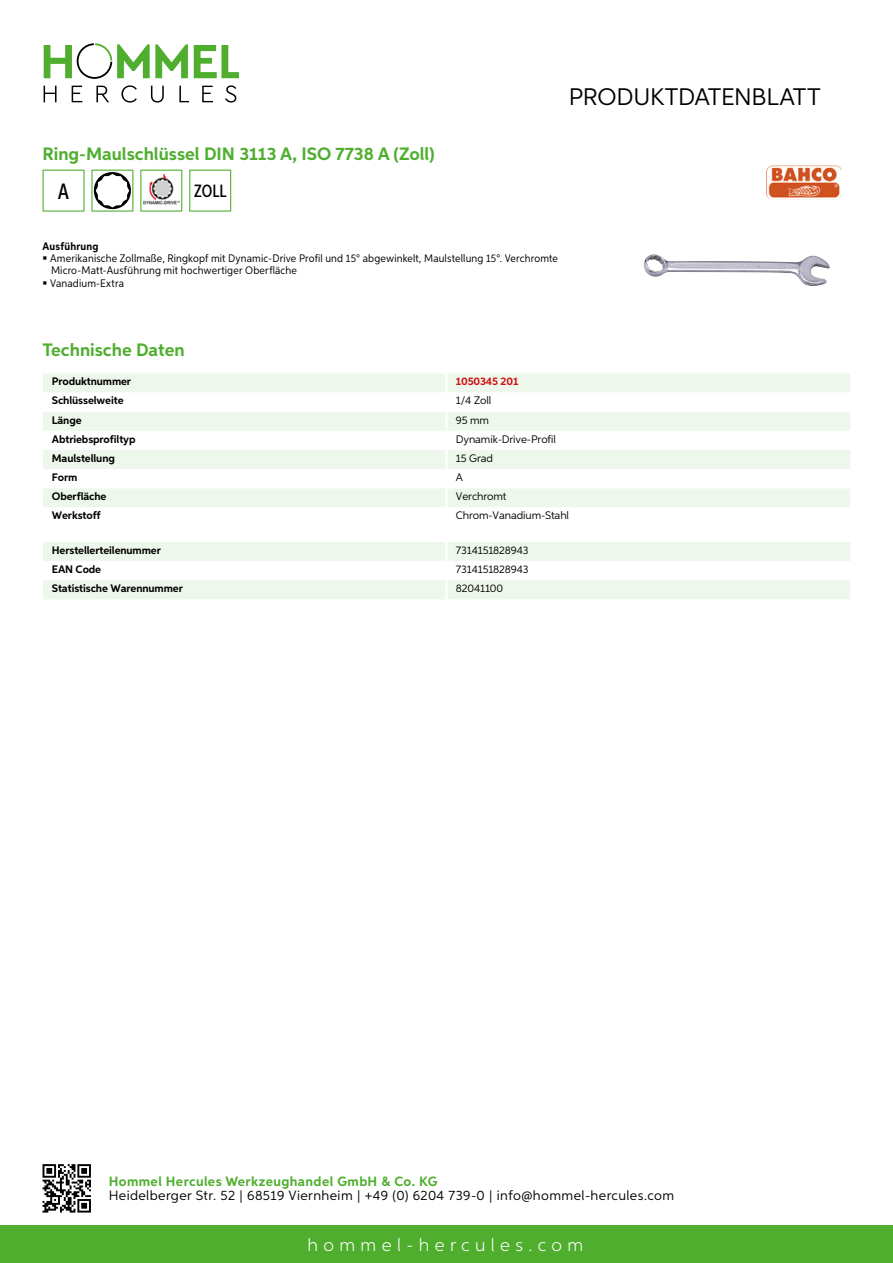
<style>
.page{position:relative;width:893px;height:1263px;background:#fff}
.page>*{position:absolute;margin:0;border:0;box-sizing:border-box;transform-origin:0 0}
.t1{font:24px "Aspira";letter-spacing:-.01em;color:#000}
.t2{font:500 22.2px "Aspira XX Nar";color:#000}
.t3{font:700 18px "Aspira";color:#50ae2f}
.t4{font:300 18px "Aspira";letter-spacing:.3em;color:#fff}
.t5{font:500 17.85px "Aspira XX Nar";color:#000}
.t6{font:13.5px "Aspira";letter-spacing:.03em;color:#000}
.t7{font:700 13.5px "Aspira";letter-spacing:.03em;color:#50ae2f}
.t8{font:10.95px/12.5px "Aspira Nar";letter-spacing:.015em;color:#000}
.t9{font:700 10.95px "Aspira";letter-spacing:-.01em;color:#000}
.t10{font:10.95px "Aspira";letter-spacing:-.01em;color:#000}
.t11{font:700 10.95px "Aspira";letter-spacing:-.01em;color:#cd1013}
.t12{font:700 10.95px "Aspira Nar";letter-spacing:.02em;color:#000}
</style>
<div class="page">
<div style="left:0;top:1226px;width:893px;height:37px;background:#50ae2f"></div>
<svg style="left:43px;top:1164px;width:48px;height:48px"></svg>
<svg style="left:194px;top:45px;width:45px;height:33px"></svg>
<svg style="left:44px;top:43px;width:144px;height:36px"></svg>
<svg style="left:44px;top:86px;width:13px;height:16px"></svg>
<svg style="left:72px;top:86px;width:10px;height:16px"></svg>
<svg style="left:96px;top:86px;width:13px;height:16px"></svg>
<svg style="left:121px;top:85px;width:16px;height:18px"></svg>
<svg style="left:151px;top:86px;width:13px;height:17px"></svg>
<svg style="left:179px;top:86px;width:10px;height:16px"></svg>
<svg style="left:202px;top:86px;width:11px;height:16px"></svg>
<svg style="left:225px;top:85px;width:11px;height:18px"></svg>
<div style="left:43px;top:373px;width:807px;height:19px;background:#eef7eb"></div>
<svg style="left:43px;top:412px;width:807px;height:95px;fill:#eef7eb"></svg>
<hr style="left:445px;top:373px;width:3px;height:20px;background:#fff">
<hr style="left:445px;top:412px;width:3px;height:19px;background:#fff">
<hr style="left:445px;top:431px;width:3px;height:19px;background:#fff">
<hr style="left:445px;top:450px;width:3px;height:19px;background:#fff">
<hr style="left:445px;top:469px;width:3px;height:19px;background:#fff">
<hr style="left:445px;top:488px;width:3px;height:19px;background:#fff">
<svg style="left:43px;top:542px;width:807px;height:57px"></svg>
<hr style="left:445px;top:580px;width:3px;height:19px;background:#fff">
<svg style="left:43px;top:170px;width:42px;height:42px"></svg>
<svg style="left:91px;top:170px;width:42px;height:42px"></svg>
<svg style="left:140px;top:170px;width:42px;height:42px"></svg>
<img style="left:143px;top:175px;width:36px;height:30px">
<svg style="left:189px;top:170px;width:42px;height:42px"></svg>
<img style="left:643px;top:254px;width:187px;height:32px">
<img style="left:766px;top:166px;width:76px;height:33px">
<h3 class="t3" style="left:43px;top:142px;width:394px">Ring-Maulschlüssel DIN 3113 A, ISO 7738 A (Zoll)</h3>
<h2 class="t2" style="left:58px;top:178px;width:13px">A</h2>
<h3 class="t5" style="left:194px;top:180px;width:34px">ZOLL</h3>
<h1 class="t1" style="left:569px;top:82px;width:253px">Produktdatenblatt</h1>
<p class="t12" style="left:43px;top:239px;width:58px">Ausführung</p>
<p class="t8" style="left:50px;top:252px;width:509px">Amerikanische Zollmaße, Ringkopf mit Dynamic-Drive Profil und 15° abgewinkelt, Maulstellung 15°. Verchromte<br>Micro-Matt-Ausführung mit hochwertiger Oberfläche<br>Vanadium-Extra</p>
<h3 class="t3" style="left:43px;top:339px;width:144px">Technische Daten</h3>
<p class="t9" style="left:52px;top:375px;width:81px">Produktnummer</p>
<p class="t11" style="left:456px;top:375px;width:64px">1050345 201</p>
<p class="t9" style="left:52px;top:394px;width:73px">Schlüsselweite</p>
<p class="t10" style="left:456px;top:394px;width:37px">1/4 Zoll</p>
<p class="t9" style="left:52px;top:413px;width:31px">Länge</p>
<p class="t10" style="left:456px;top:413px;width:35px">95 mm</p>
<p class="t9" style="left:52px;top:432px;width:85px">Abtriebsprofiltyp</p>
<p class="t10" style="left:456px;top:432px;width:102px">Dynamik-Drive-Profil</p>
<p class="t9" style="left:52px;top:451px;width:65px">Maulstellung</p>
<p class="t10" style="left:456px;top:451px;width:39px">15 Grad</p>
<p class="t9" style="left:52px;top:470px;width:27px">Form</p>
<p class="t10" style="left:456px;top:471px;width:8px">A</p>
<p class="t9" style="left:52px;top:490px;width:56px">Oberfläche</p>
<p class="t10" style="left:456px;top:490px;width:52px">Verchromt</p>
<p class="t9" style="left:52px;top:509px;width:50px">Werkstoff</p>
<p class="t10" style="left:456px;top:509px;width:115px">Chrom-Vanadium-Stahl</p>
<p class="t9" style="left:52px;top:543px;width:111px">Herstellerteilenummer</p>
<p class="t10" style="left:456px;top:543px;width:74px">7314151828943</p>
<p class="t9" style="left:52px;top:562px;width:51px">EAN Code</p>
<p class="t10" style="left:456px;top:562px;width:74px">7314151828943</p>
<p class="t9" style="left:52px;top:582px;width:132px">Statistische Warennummer</p>
<p class="t10" style="left:456px;top:582px;width:49px">82041100</p>
<p class="t7" style="left:109px;top:1172px;width:330px">Hommel Hercules Werkzeughandel GmbH &amp; Co. KG</p>
<p class="t6" style="left:109px;top:1187px;width:567px">Heidelberger Str. 52 | 68519 Viernheim | +49 (0) 6204 739-0 | info@hommel-hercules.com</p>
<h3 class="t4" style="left:307px;top:1234px;width:277px">hommel-hercules.com</h3>
</div>
